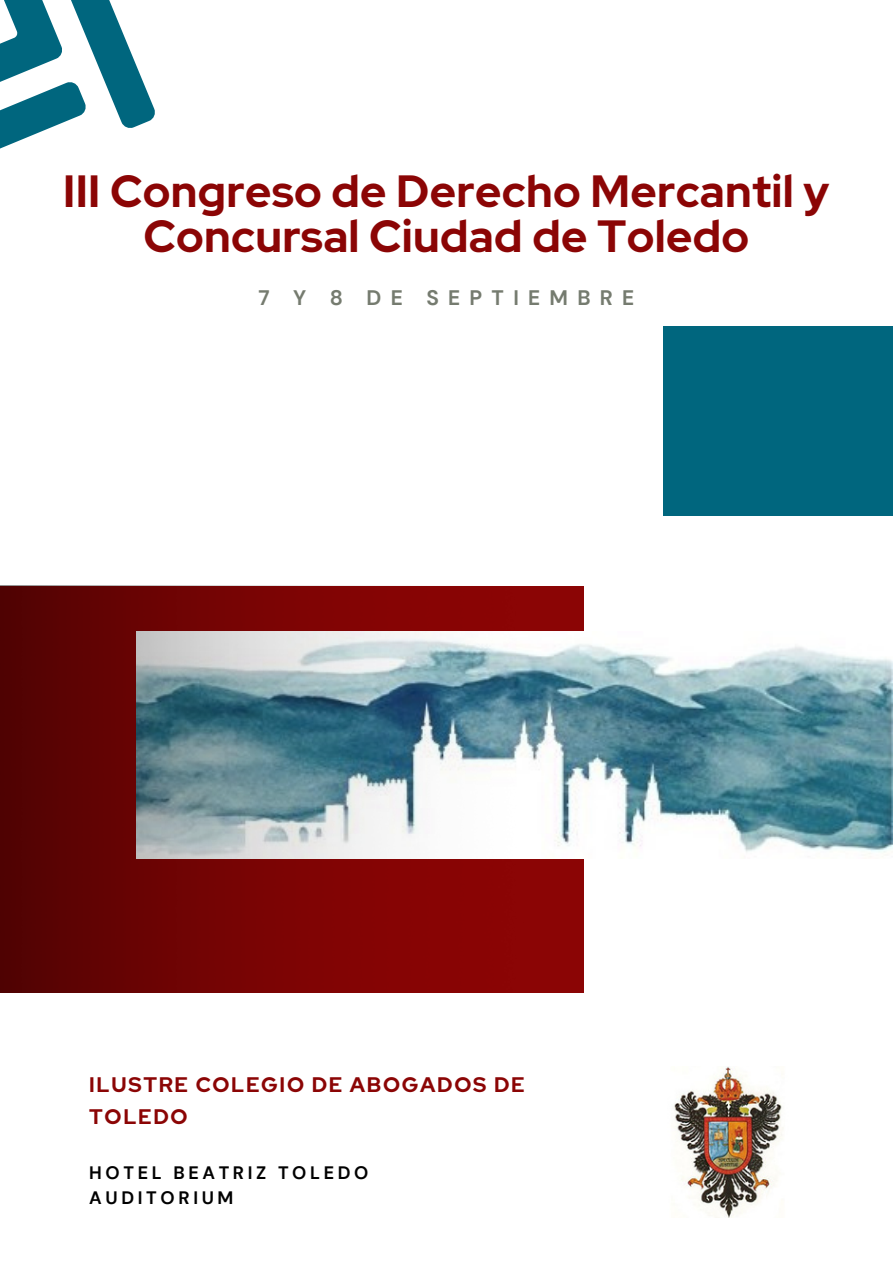
<style>
.page{position:relative;width:893px;height:1264px;background:#fff}
.page>*{position:absolute;margin:0;border:0;box-sizing:border-box;transform-origin:0 0}
.t1{font:700 45px/45px "Red Hat Display";letter-spacing:.005em;color:#8b0505;text-align:center}
.t2{font:700 21px/31.5px "Red Hat Display";letter-spacing:.08em;color:#8b0505}
.t3{font:700 21px "DM Sans";letter-spacing:.44em;color:#757b6f}
.t4{font:700 18px/24.8px "DM Sans";letter-spacing:.205em;color:#000}
</style>
<div class="page">
<svg style="left:0;top:0;width:155px;height:149px"></svg>
<img style="left:584px;top:644px;width:308px;height:210px">
<img style="left:674px;top:1066px;width:109px;height:151px">
<div style="left:663px;top:326px;width:229px;height:189px;background:#00667e"></div>
<img style="left:0;top:586px;width:584px;height:406px">
<p class="t1" style="left:63px;top:168px;width:767px">III Congreso de Derecho Mercantil y<br>Concursal Ciudad de Toledo</p>
<p class="t3" style="left:258px;top:284px;width:377px">7 Y 8 DE SEPTIEMBRE</p>
<p class="t2" style="left:89px;top:1068px;width:437px">ILUSTRE COLEGIO DE ABOGADOS DE<br>TOLEDO</p>
<p class="t4" style="left:89px;top:1160px;width:281px">HOTEL BEATRIZ TOLEDO<br>AUDITORIUM</p>
</div>
